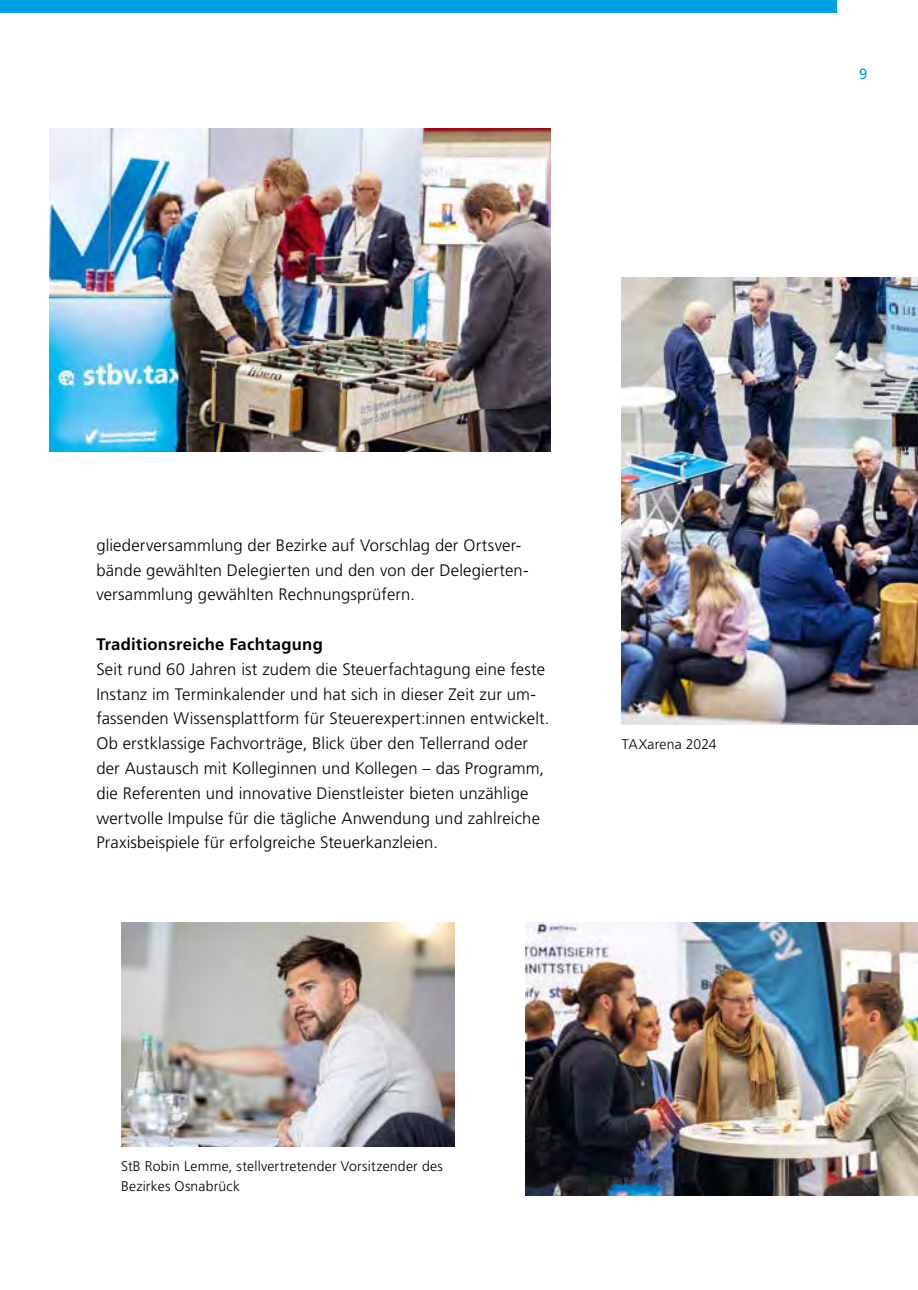
<style>
.page{position:relative;width:918px;height:1290px;background:#fff}
.page>*{position:absolute;margin:0;border:0;box-sizing:border-box;transform-origin:0 0}
.t1{font:300 16.62px/24.8px "Frutiger LT Std";letter-spacing:.01em;color:#000}
.t2{font:700 16.62px "Frutiger LT Std";letter-spacing:.015em;color:#000}
.t3{font:14.88px "Frutiger LT Std";color:#009ee3}
.t4{font:300 14px/19.6px "Frutiger LT Std";letter-spacing:.015em;color:#000}
</style>
<div class="page">
<img style="left:50px;top:129px;width:500px;height:322px">
<img style="left:121px;top:923px;width:333px;height:223px">
<img style="left:525px;top:923px;width:393px;height:273px">
<img style="left:622px;top:278px;width:296px;height:446px">
<div style="left:0;top:0;width:836px;height:13px;background:#009ee3"></div>
<p class="t3" style="left:859px;top:65px;width:10px">9</p>
<p class="t1" style="left:96px;top:533px;width:432px">gliederversammlung der Bezirke auf Vorschlag der Ortsver&shy;bände gewählten Delegierten und den von der Delegierten&shy;versammlung gewählten Rechnungsprüfern.</p>
<p class="t2" style="left:96px;top:634px;width:228px">Traditionsreiche Fachtagung</p>
<p class="t1" style="left:96px;top:657px;width:454px">Seit rund 60 Jahren ist zudem die Steuerfachtagung eine feste Instanz im Terminkalender und hat sich in dieser Zeit zur um&shy;fassenden Wissensplattform für Steuerexpert:innen entwickelt.<br>Ob erstklassige Fachvorträge, Blick über den Tellerrand oder der Austausch mit Kolleginnen und Kollegen – das Programm, die Referenten und innovative Dienstleister bieten unzählige wertvolle Impulse für die tägliche Anwendung und zahlreiche Praxisbeispiele für erfolgreiche Steuerkanzleien.</p>
<p class="t4" style="left:622px;top:735px;width:96px">TAXarena 2024</p>
<p class="t4" style="left:121px;top:1156px;width:323px">StB Robin Lemme, stellvertretender Vorsitzender des<br>Bezirkes Osnabrück</p>
</div>
